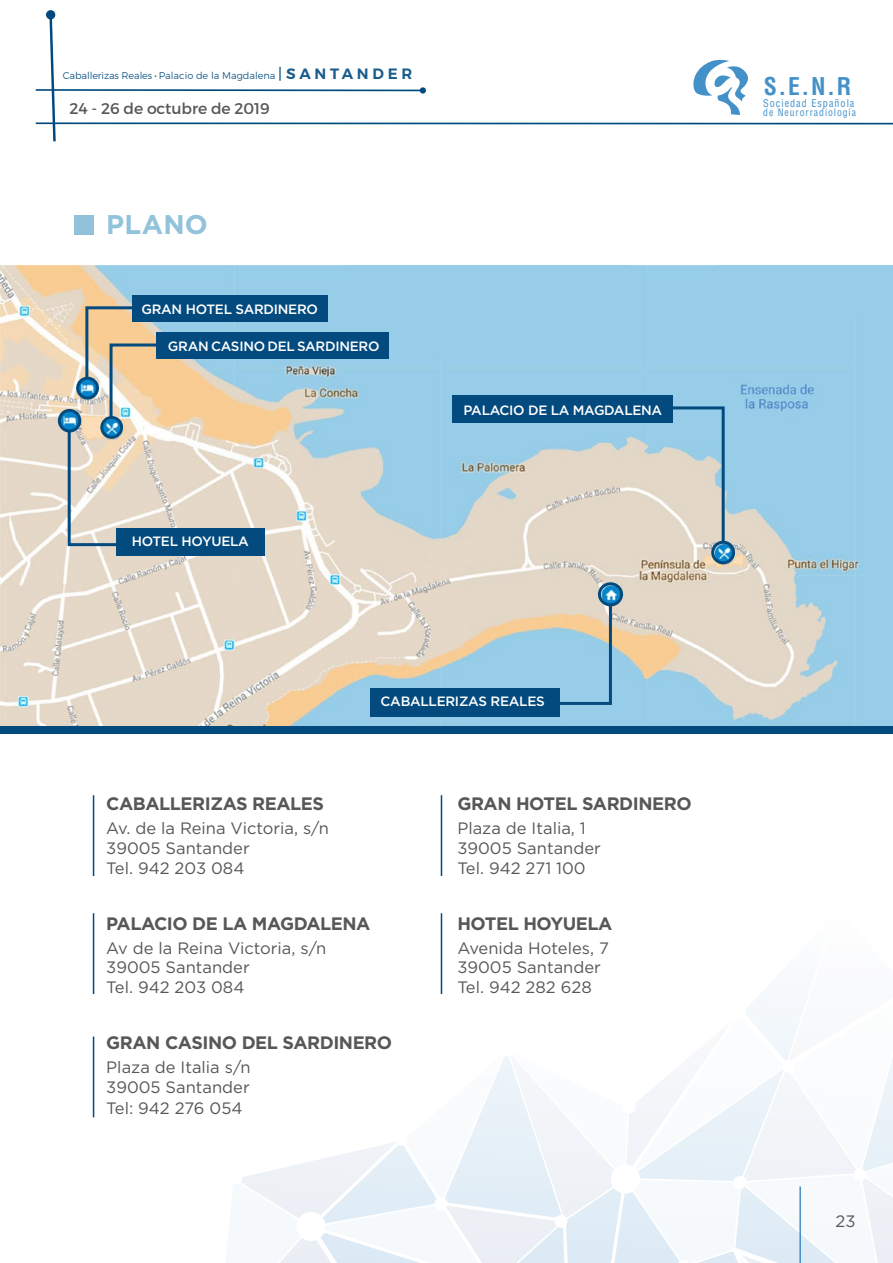
<style>
.page{position:relative;width:893px;height:1263px;background:#fff}
.page>*{position:absolute;margin:0;border:0;box-sizing:border-box;transform-origin:0 0}
.t1{font:700 27px "Gotham";letter-spacing:.01em;color:#92c3da}
.t2{font:700 condensed 23.85px "Helvetica LT Std";color:#4490c9}
.t3{font:700 18px "Gotham";letter-spacing:-.025em;color:#575756}
.t4{font:16.5px/19.8px "Gotham";color:#575756}
.t5{font:15.6px "Montserrat";letter-spacing:-.01em;color:#575756}
.t6{font:500 13.5px "Gotham";letter-spacing:-.02em;color:#fff}
.t7{font:condensed 10.5px "Helvetica LT Std";letter-spacing:.1em;color:#4490c9;scale:.96 1}
.t8{font:condensed 10.05px "Helvetica LT Std";letter-spacing:.1em;color:#4490c9;scale:.96 1}
.t9{font:300 9.75px "Montserrat";letter-spacing:-.01em;color:#1a5c8b}
.s1{font-weight:700}
.s2{font-weight:400;font-size:15px}
.s3{font-weight:600;font-size:15px}
</style>
<div class="page">
<svg style="left:241px;top:913px;width:652px;height:350px"></svg>
<hr style="left:799px;top:1186px;width:2px;height:77px;background:#458fc9">
<hr style="left:36px;top:122px;width:857px;height:2px;background:#00497f">
<svg style="left:693px;top:60px;width:55px;height:55px"></svg>
<svg style="left:35px;top:12px;width:390px;height:130px"></svg>
<div style="left:46px;top:10px;width:9px;height:10px;background:#00497f;border-radius:50%"></div>
<div style="left:74px;top:215px;width:20px;height:19px;background:#91c2d9"></div>
<img style="left:0;top:266px;width:864px;height:460px">
<div style="left:132px;top:295px;width:195px;height:27px;background:#034a7e"></div>
<div style="left:76px;top:377px;width:23px;height:22px;border:3px solid #034a7e;border-radius:50%"></div>
<svg style="left:84px;top:305px;width:78px;height:116px;background:#cbbea5"></svg>
<div style="left:156px;top:332px;width:233px;height:27px;background:#034a7e"></div>
<div style="left:100px;top:416px;width:23px;height:23px;border:3px solid #034a7e;border-radius:50%"></div>
<svg style="left:66px;top:427px;width:56px;height:121px;background:#d1cec4"></svg>
<div style="left:116px;top:528px;width:149px;height:28px;background:#034a7e"></div>
<div style="left:58px;top:409px;width:23px;height:23px;border:3px solid #034a7e;border-radius:50%"></div>
<svg style="left:670px;top:405px;width:56px;height:141px;background:#b9c9ce"></svg>
<div style="left:453px;top:396px;width:220px;height:27px;background:#034a7e"></div>
<div style="left:711px;top:541px;width:24px;height:23px;border:3px solid #034a7e;border-radius:50%"></div>
<svg style="left:554px;top:601px;width:59px;height:105px;background:#a5c4cf"></svg>
<div style="left:370px;top:688px;width:190px;height:29px;background:#034a7e"></div>
<div style="left:598px;top:582px;width:25px;height:24px;border:3px solid #034a7e;border-radius:50%"></div>
<div style="left:864px;top:266px;width:29px;height:460px;background:#97cde8"></div>
<div style="left:0;top:726px;width:893px;height:7px;background:#034a7e"></div>
<hr style="left:93px;top:795px;width:1px;height:81px;background:#034a7e">
<hr style="left:93px;top:913px;width:1px;height:81px;background:#034a7e">
<hr style="left:93px;top:1036px;width:1px;height:81px;background:#034a7e">
<hr style="left:441px;top:913px;width:1px;height:81px;background:#034a7e">
<hr style="left:441px;top:795px;width:1px;height:81px;background:#034a7e">
<p class="t9" style="left:63px;top:69px;width:351px">Caballerizas Reales <span class="s1">·</span> Palacio de la Magdalena <span class="s2">|</span> <span class="s3">S A N T A N D E R</span></p>
<p class="t5" style="left:69px;top:99px;width:202px">24 - 26 de octubre de 2019</p>
<h1 class="t1" style="left:106px;top:207px;width:103px">PLANO</h1>
<p class="t6" style="left:141px;top:300px;width:178px">GRAN HOTEL SARDINERO</p>
<p class="t6" style="left:168px;top:337px;width:213px">GRAN CASINO DEL SARDINERO</p>
<p class="t6" style="left:132px;top:533px;width:119px">HOTEL HOYUELA</p>
<p class="t6" style="left:463px;top:401px;width:200px">PALACIO DE LA MAGDALENA</p>
<p class="t6" style="left:381px;top:692px;width:166px">CABALLERIZAS REALES</p>
<p class="t3" style="left:106px;top:792px;width:219px">CABALLERIZAS REALES</p>
<p class="t4" style="left:106px;top:818px;width:224px">Av. de la Reina Victoria, s/n<br>39005 Santander<br>Tel. 942 203 084</p>
<p class="t3" style="left:106px;top:911px;width:266px">PALACIO DE LA MAGDALENA</p>
<p class="t4" style="left:106px;top:937px;width:222px">Av de la Reina Victoria, s/n<br>39005 Santander<br>Tel. 942 203 084</p>
<p class="t3" style="left:457px;top:792px;width:236px">GRAN HOTEL SARDINERO</p>
<p class="t4" style="left:457px;top:818px;width:145px">Plaza de Italia, 1<br>39005 Santander<br>Tel. 942 271 100</p>
<p class="t3" style="left:457px;top:911px;width:157px">HOTEL HOYUELA</p>
<p class="t4" style="left:457px;top:937px;width:153px">Avenida Hoteles, 7<br>39005 Santander<br>Tel. 942 282 628</p>
<p class="t3" style="left:106px;top:1030px;width:287px">GRAN CASINO DEL SARDINERO</p>
<p class="t4" style="left:106px;top:1057px;width:146px">Plaza de Italia s/n<br>39005 Santander</p>
<p class="t4" style="left:106px;top:1098px;width:138px">Tel: 942 276 054</p>
<h2 class="t2" style="left:764px;top:71px;width:89px">S.E.N.R</h2>
<p class="t7" style="left:763px;top:96px;width:97px">Sociedad Española</p>
<p class="t8" style="left:763px;top:106px;width:98px">de Neurorradiología</p>
<p class="t4" style="left:836px;top:1211px;width:21px">23</p>
</div>
